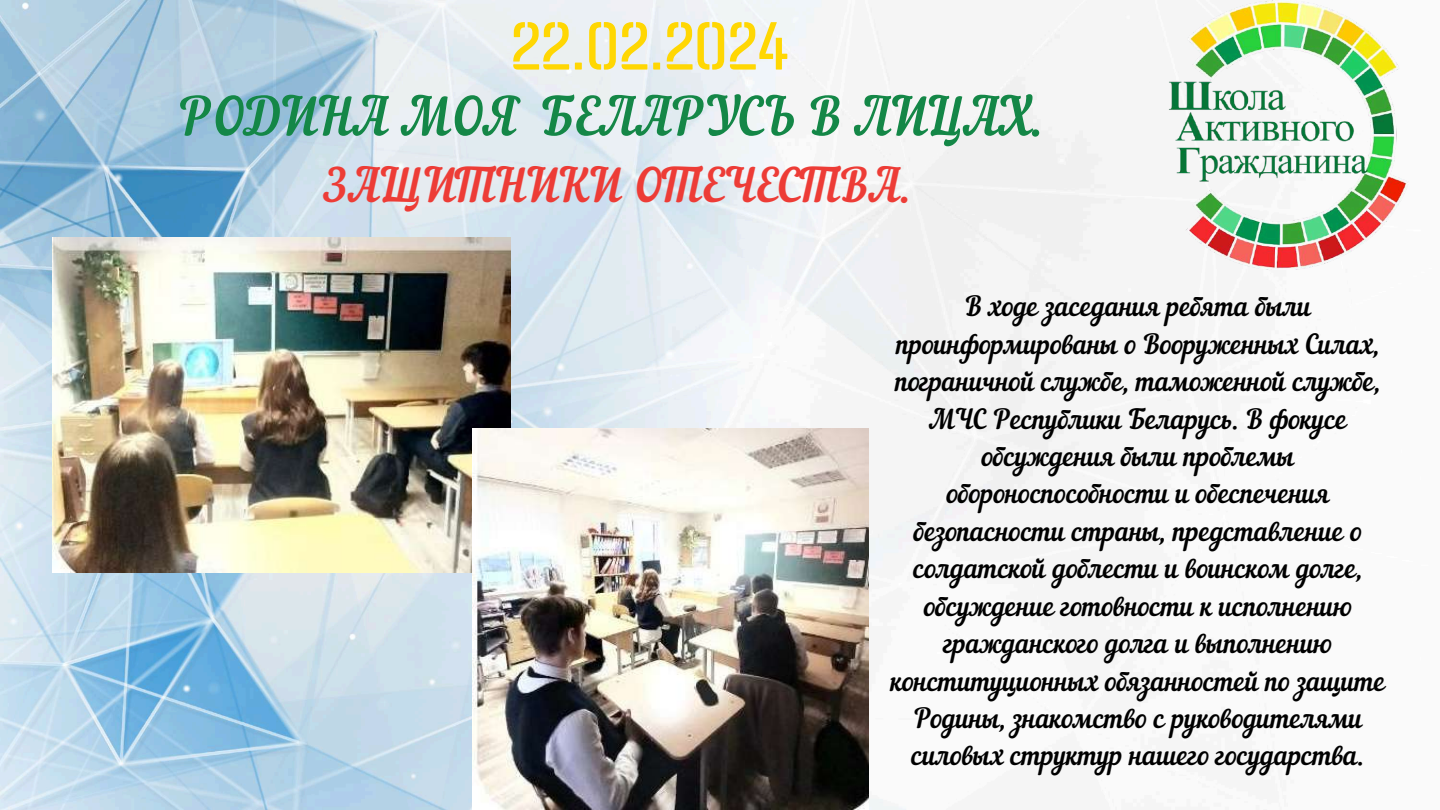
<style>
.page{position:relative;width:1440px;height:810px;background:#fff}
.page>*{position:absolute;margin:0;border:0;box-sizing:border-box;transform-origin:0 0}
.t1{font:69px "Panfleta Stencil";color:#ffd703}
.t2{font:52.2px "Nautilus Pompilius";color:#148747}
.t3{font:46.2px "Nautilus Pompilius";color:#ed3c36}
.t4{font:27.2px/37.4px "Nautilus Pompilius";color:#000;text-align:center}
</style>
<div class="page">
<img style="left:0;top:0;width:1220px;height:810px">
<img style="left:1168px;top:0;width:241px;height:270px">
<img style="left:52px;top:237px;width:459px;height:336px">
<img style="left:473px;top:429px;width:395px;height:381px">
<h1 class="t1" style="left:511px;top:19px;width:280px">22.02.2024</h1>
<h2 class="t2" style="left:178px;top:96px;width:868px">РОДИНА МОЯ БЕЛАРУСЬ В ЛИЦАХ.</h2>
<h3 class="t3" style="left:322px;top:168px;width:591px">ЗАЩИТНИКИ ОТЕЧЕСТВА.</h3>
<p class="t4" style="left:891px;top:291px;width:496px">В ходе заседания ребята были проинформированы о Вооруженных Силах, пограничной службе, таможенной службе, МЧС Республики Беларусь. В фокусе обсуждения были проблемы обороноспособности и обеспечения безопасности страны, представление о солдатской доблести и воинском долге, обсуждение готовности к исполнению гражданского долга и выполнению конституционных обязанностей по защите Родины, знакомство с руководителями силовых структур нашего государства.</p>
</div>
